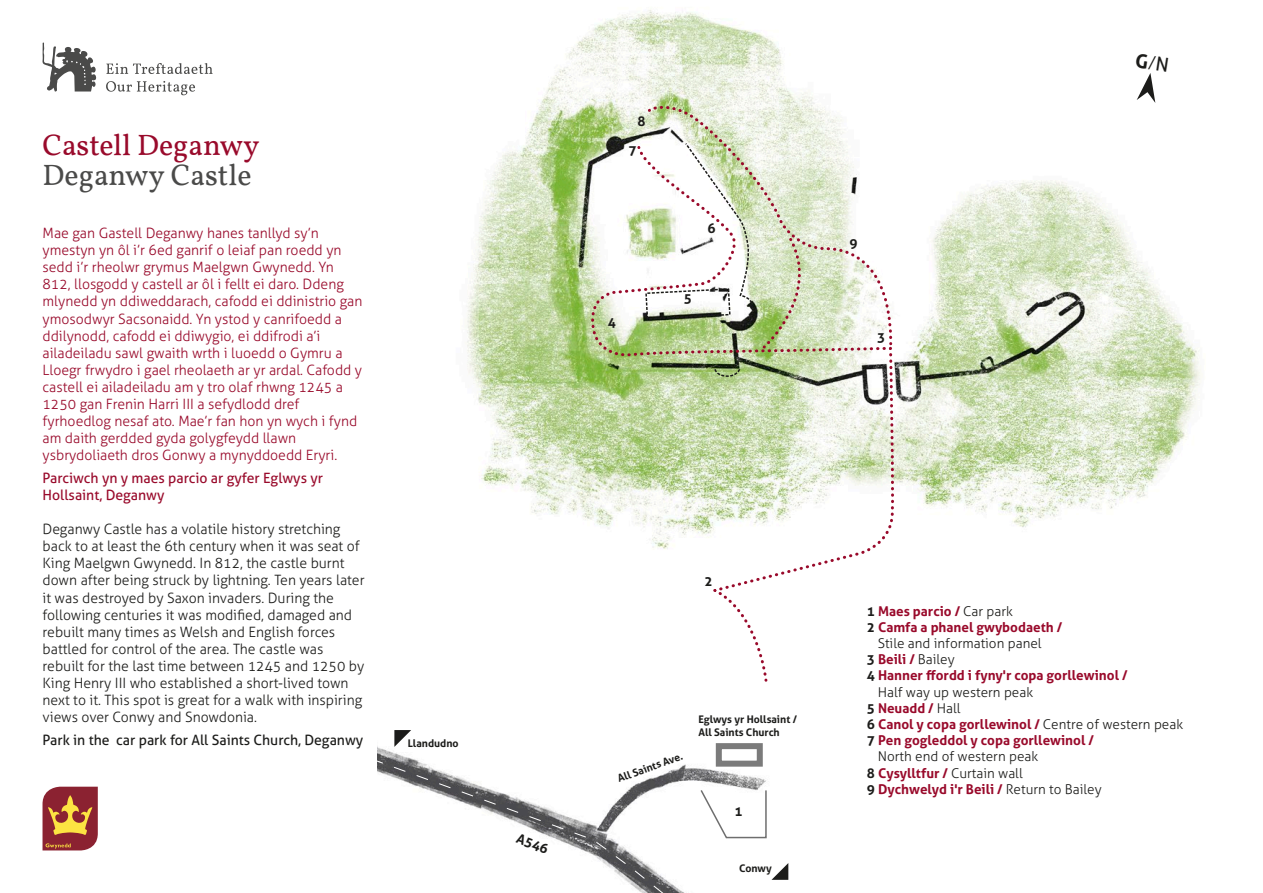
<style>
.page{position:relative;width:1263px;height:893px;background:#fff}
.page>*{position:absolute;margin:0;border:0;box-sizing:border-box;transform-origin:0 0}
.t1{font:30px "Vollkorn";color:#990a2b}
.t2{font:30px "Vollkorn";color:#4a4a49}
.t3{font:300 14.25px/17.1px "Aller";color:#990a2b}
.t4{font:300 14.25px/17.1px "Aller";color:#1c1c1a}
.t5{font:14.25px/17.1px "Aller";color:#990a2b}
.t6{font:14.25px "Aller";color:#1c1c1a}
.t7{font:700 13.5px "Aller";color:#990a2b}
.t8{font:300 13.5px "Aller";color:#1c1c1a}
.t9{font:700 13.5px "Aller";color:#1c1c1a}
.t10{font:700 10.5px/12.6px "Aller";color:#1c1c1a}
.s1{color:#1c1c1a}
.s2{font-weight:300;color:#1c1c1a}
</style>
<div class="page">
<img style="left:377px;top:743px;width:412px;height:137px">
<img style="left:466px;top:10px;width:735px;height:519px">
<svg style="left:43px;top:43px;width:53px;height:49px"></svg>
<svg style="left:106px;top:63px;width:107px;height:11px"></svg>
<svg style="left:106px;top:81px;width:89px;height:14px"></svg>
<svg style="left:43px;top:787px;width:55px;height:63px;background:#a6513b"></svg>
<svg style="left:771px;top:863px;width:17px;height:17px"></svg>
<svg style="left:394px;top:730px;width:17px;height:17px"></svg>
<svg style="left:699px;top:788px;width:68px;height:51px"></svg>
<div style="left:716px;top:743px;width:47px;height:24px;border:6px solid #7b7b7b"></div>
<svg style="left:648px;top:104px;width:246px;height:38px"></svg>
<svg style="left:645px;top:106px;width:9px;height:9px"></svg>
<svg style="left:583px;top:146px;width:52px;height:215px"></svg>
<svg style="left:635px;top:142px;width:261px;height:540px"></svg>
<svg style="left:377px;top:758px;width:313px;height:135px"></svg>
<svg style="left:1135px;top:53px;width:33px;height:50px"></svg>
<h1 class="t1" style="left:43px;top:127px;width:219px">Castell Deganwy</h1>
<h1 class="t2" style="left:43px;top:157px;width:211px">Deganwy Castle</h1>
<p class="t3" style="left:43px;top:224px;width:321px">Mae gan Gastell Deganwy hanes tanllyd sy’n ymestyn yn ôl i’r 6ed ganrif o leiaf pan roedd yn sedd i’r rheolwr grymus Maelgwn Gwynedd. Yn 812, llosgodd y castell ar ôl i fellt ei daro. Ddeng mlynedd yn ddiweddarach, cafodd ei ddinistrio gan ymosodwyr Sacsonaidd. Yn ystod y canrifoedd a ddilynodd, cafodd ei ddiwygio, ei ddifrodi a’i ailadeiladu sawl gwaith wrth i luoedd o Gymru a Lloegr frwydro i gael rheolaeth ar yr ardal. Cafodd y castell ei ailadeiladu am y tro olaf rhwng 1245 a 1250 gan Frenin Harri III a sefydlodd dref fyrhoedlog nesaf ato. Mae’r fan hon yn wych i fynd am daith gerdded gyda golygfeydd llawn ysbrydoliaeth dros Gonwy a mynyddoedd Eryri.</p>
<p class="t5" style="left:43px;top:469px;width:282px">Parciwch yn y maes parcio ar gyfer Eglwys yr<br>Hollsaint, Deganwy</p>
<p class="t4" style="left:43px;top:521px;width:323px">Deganwy Castle has a volatile history stretching back to at least the 6th century when it was seat of King Maelgwn Gwynedd. In 812, the castle burnt down after being struck by lightning. Ten years later it was destroyed by Saxon invaders. During the following centuries it was modified, damaged and rebuilt many times as Welsh and English forces battled for control of the area. The castle was rebuilt for the last time between 1245 and 1250 by King Henry III who established a short-lived town next to it. This spot is great for a walk with inspiring views over Conwy and Snowdonia.</p>
<p class="t6" style="left:43px;top:731px;width:322px">Park in the car park for All Saints Church, Deganwy</p>
<p class="t10" style="left:408px;top:737px;width:52px">Llandudno</p>
<p class="t9" style="left:521px;top:830px;width:34px;rotate:22deg">A546</p>
<p class="t9" style="left:637px;top:113px;width:10px">8</p>
<p class="t9" style="left:629px;top:142px;width:10px">7</p>
<p class="t9" style="left:608px;top:314px;width:10px">4</p>
<p class="t9" style="left:707px;top:220px;width:10px">6</p>
<p class="t9" style="left:684px;top:290px;width:10px">5</p>
<p class="t9" style="left:849px;top:235px;width:10px">9</p>
<p class="t9" style="left:877px;top:329px;width:10px">3</p>
<p class="t9" style="left:705px;top:573px;width:10px">2</p>
<p class="t10" style="left:616px;top:773px;width:70px;rotate:-20deg">All Saints Ave.</p>
<p class="t10" style="left:698px;top:713px;width:100px">Eglwys yr Hollsaint /<br>All Saints Church</p>
<p class="t9" style="left:735px;top:803px;width:10px">1</p>
<p class="t10" style="left:739px;top:862px;width:34px">Conwy</p>
<p class="t7" style="left:867px;top:602px;width:147px"><span class="s1">1</span> Maes parcio / <span class="s2">Car park</span></p>
<p class="t7" style="left:867px;top:619px;width:197px"><span class="s1">2</span> Camfa a phanel gwybodaeth /</p>
<p class="t8" style="left:878px;top:635px;width:165px">Stile and information panel</p>
<p class="t7" style="left:867px;top:651px;width:89px"><span class="s1">3</span> Beili / <span class="s2">Bailey</span></p>
<p class="t7" style="left:867px;top:667px;width:262px"><span class="s1">4</span> Hanner ffordd i fyny'r copa gorllewinol /</p>
<p class="t8" style="left:878px;top:684px;width:157px">Half way up western peak</p>
<p class="t7" style="left:867px;top:700px;width:95px"><span class="s1">5</span> Neuadd / <span class="s2">Hall</span></p>
<p class="t7" style="left:867px;top:716px;width:318px"><span class="s1">6</span> Canol y copa gorllewinol / <span class="s2">Centre of western peak</span></p>
<p class="t7" style="left:867px;top:732px;width:228px"><span class="s1">7</span> Pen gogleddol y copa gorllewinol /</p>
<p class="t8" style="left:878px;top:748px;width:162px">North end of western peak</p>
<p class="t7" style="left:867px;top:764px;width:157px"><span class="s1">8</span> Cysylltfur / <span class="s2">Curtain wall</span></p>
<p class="t7" style="left:867px;top:781px;width:236px"><span class="s1">9</span> Dychwelyd i'r Beili / <span class="s2">Return to Bailey</span></p>
</div>
